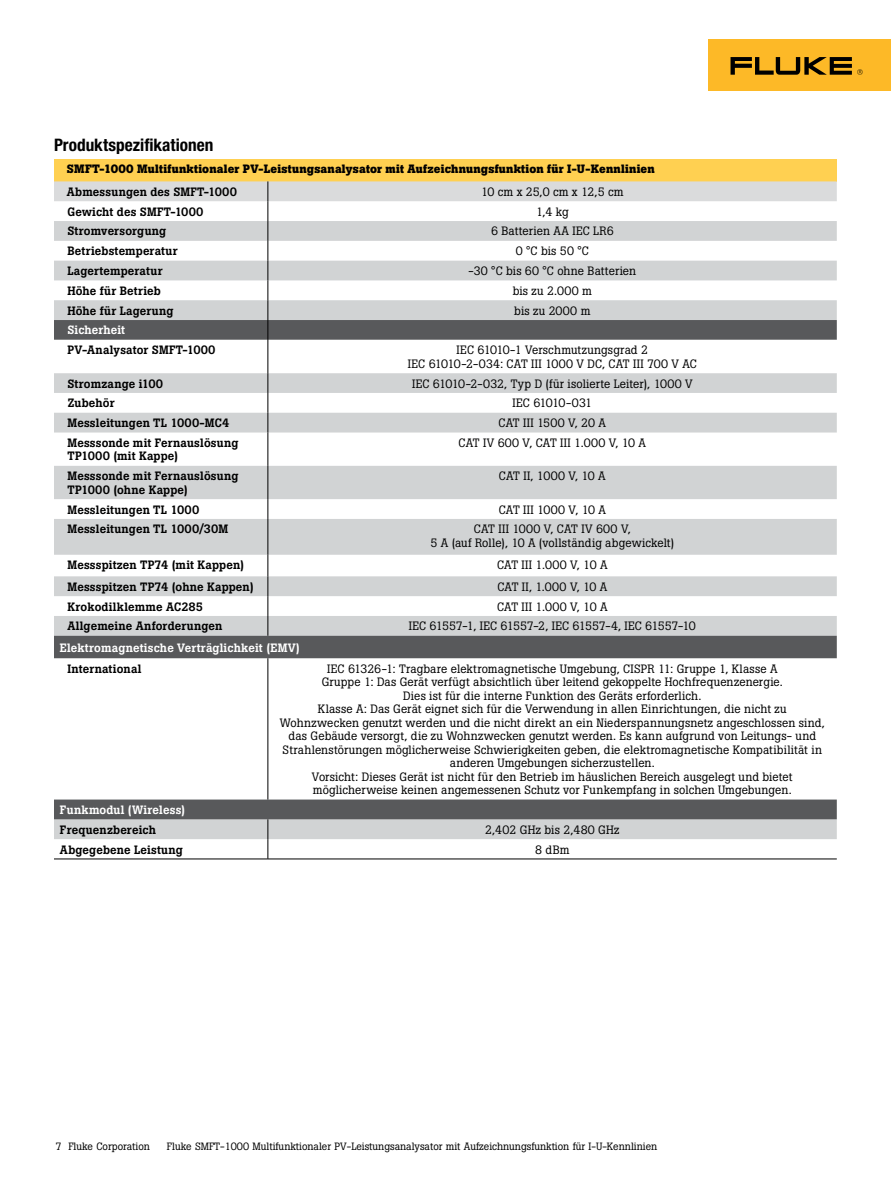
<style>
.page{position:relative;width:891px;height:1188px;background:#fff}
.page>*{position:absolute;margin:0;border:0;box-sizing:border-box;transform-origin:0 0}
.t1{font:700 condensed 17.25px "Helvetica Neue LT Pro";color:#000}
.t2{font:12px/13.5px "Boton Pro";letter-spacing:.01em;color:#000;text-align:center}
.t3{font:500 12px/13.5px "Boton Pro";letter-spacing:.01em;color:#000}
.t4{font:700 12px "Boton Pro";letter-spacing:.02em;color:#000}
.t5{font:500 12px "Boton Pro";letter-spacing:.01em;color:#fff}
.t6{font:12px "Boton Pro";letter-spacing:-.02em;color:#000}
.t7{font:12px "Boton Pro";letter-spacing:.03em;color:#000}
.t8{font:12px "Boton Pro";letter-spacing:-.055em;color:#000}
.t9{font:10.5px "Boton Pro";color:#000}
</style>
<div class="page">
<div style="left:708px;top:39px;width:183px;height:52px;background:#fdb927"></div>
<svg style="left:731px;top:57px;width:132px;height:18px"></svg>
<div style="left:54px;top:159px;width:783px;height:22px;background:#ffd051"></div>
<svg style="left:54px;top:433px;width:783px;height:406px;fill:#d1d3d4"></svg>
<svg style="left:54px;top:636px;width:783px;height:183px"></svg>
<svg style="left:54px;top:181px;width:783px;height:252px"></svg>
<hr style="left:268px;top:433px;width:1px;height:33px;background:#000">
<hr style="left:268px;top:466px;width:1px;height:33px;background:#000">
<svg style="left:268px;top:499px;width:1px;height:20px"></svg>
<hr style="left:268px;top:519px;width:1px;height:36px;background:#000">
<svg style="left:268px;top:555px;width:1px;height:81px"></svg>
<hr style="left:268px;top:658px;width:1px;height:142px;background:#000">
<svg style="left:268px;top:819px;width:1px;height:40px"></svg>
<hr style="left:54px;top:859px;width:214px;height:1px;background:#000">
<hr style="left:268px;top:859px;width:569px;height:1px;background:#000">
<h1 class="t1" style="left:54px;top:134px;width:161px">Produktspezifikationen</h1>
<p class="t4" style="left:67px;top:161px;width:589px">SMFT-1000 Multifunktionaler PV-Leistungsanalysator mit Aufzeichnungsfunktion für I-U-Kennlinien</p>
<p class="t3" style="left:67px;top:185px;width:172px">Abmessungen des SMFT-1000</p>
<p class="t2" style="left:481px;top:185px;width:144px">10 cm x 25,0 cm x 12,5 cm</p>
<p class="t3" style="left:68px;top:205px;width:137px">Gewicht des SMFT-1000</p>
<p class="t2" style="left:536px;top:205px;width:34px">1,4 kg</p>
<p class="t3" style="left:68px;top:225px;width:100px">Stromversorgung</p>
<p class="t2" style="left:491px;top:225px;width:124px">6 Batterien AA IEC LR6</p>
<p class="t3" style="left:68px;top:244px;width:112px">Betriebstemperatur</p>
<p class="t2" style="left:516px;top:244px;width:74px">0 °C bis 50 °C</p>
<p class="t3" style="left:68px;top:264px;width:97px">Lagertemperatur</p>
<p class="t2" style="left:468px;top:264px;width:169px">-30 °C bis 60 °C ohne Batterien</p>
<p class="t3" style="left:68px;top:284px;width:95px">Höhe für Betrieb</p>
<p class="t2" style="left:513px;top:284px;width:81px">bis zu 2.000 m</p>
<p class="t3" style="left:68px;top:304px;width:107px">Höhe für Lagerung</p>
<p class="t2" style="left:514px;top:304px;width:78px">bis zu 2000 m</p>
<p class="t5" style="left:68px;top:322px;width:59px">Sicherheit</p>
<p class="t3" style="left:68px;top:343px;width:150px">PV-Analysator SMFT-1000</p>
<p class="t2" style="left:408px;top:343px;width:291px">IEC 61010-1 Verschmutzungsgrad 2<br>IEC 61010-2-034: CAT III 1000 V DC, CAT III 700 V AC</p>
<p class="t3" style="left:67px;top:377px;width:97px">Stromzange i100</p>
<p class="t2" style="left:412px;top:377px;width:282px">IEC 61010-2-032, Typ D (für isolierte Leiter), 1000 V</p>
<p class="t3" style="left:67px;top:396px;width:49px">Zubehör</p>
<p class="t8" style="left:512px;top:395px;width:81px">IEC 61010-031</p>
<p class="t3" style="left:67px;top:416px;width:163px">Messleitungen TL 1000-MC4</p>
<p class="t2" style="left:499px;top:416px;width:109px">CAT III 1500 V, 20 A</p>
<p class="t3" style="left:67px;top:436px;width:172px">Messsonde mit Fernauslösung<br>TP1000 (mit Kappe)</p>
<p class="t2" style="left:459px;top:436px;width:189px">CAT IV 600 V, CAT III 1.000 V, 10 A</p>
<p class="t3" style="left:67px;top:469px;width:172px">Messsonde mit Fernauslösung<br>TP1000 (ohne Kappe)</p>
<p class="t2" style="left:499px;top:469px;width:108px">CAT II, 1000 V, 10 A</p>
<p class="t3" style="left:67px;top:503px;width:133px">Messleitungen TL 1000</p>
<p class="t2" style="left:499px;top:503px;width:109px">CAT III 1000 V, 10 A</p>
<p class="t3" style="left:67px;top:522px;width:162px">Messleitungen TL 1000/30M</p>
<p class="t2" style="left:430px;top:522px;width:245px">CAT III 1000 V, CAT IV 600 V,<br>5 A (auf Rolle), 10 A (vollständig abgewickelt)</p>
<p class="t3" style="left:67px;top:558px;width:178px">Messspitzen TP74 (mit Kappen)</p>
<p class="t7" style="left:497px;top:557px;width:112px">CAT III 1.000 V, 10 A</p>
<p class="t3" style="left:67px;top:580px;width:188px">Messspitzen TP74 (ohne Kappen)</p>
<p class="t2" style="left:497px;top:580px;width:111px">CAT II, 1.000 V, 10 A</p>
<p class="t3" style="left:67px;top:600px;width:137px">Krokodilklemme AC285</p>
<p class="t7" style="left:497px;top:599px;width:112px">CAT III 1.000 V, 10 A</p>
<p class="t3" style="left:67px;top:619px;width:156px">Allgemeine Anforderungen</p>
<p class="t6" style="left:409px;top:618px;width:289px">IEC 61557-1, IEC 61557-2, IEC 61557-4, IEC 61557-10</p>
<p class="t5" style="left:60px;top:640px;width:241px">Elektromagnetische Verträglichkeit (EMV)</p>
<p class="t3" style="left:67px;top:662px;width:76px">International</p>
<p class="t2" style="left:280px;top:662px;width:546px">IEC 61326-1: Tragbare elektromagnetische Umgebung, CISPR 11: Gruppe 1, Klasse A<br>Gruppe 1: Das Gerät verfügt absichtlich über leitend gekoppelte Hochfrequenzenergie.<br>Dies ist für die interne Funktion des Geräts erforderlich.<br>Klasse A: Das Gerät eignet sich für die Verwendung in allen Einrichtungen, die nicht zu Wohnzwecken genutzt werden und die nicht direkt an ein Niederspannungsnetz angeschlossen sind, das Gebäude versorgt, die zu Wohnzwecken genutzt werden. Es kann aufgrund von Leitungs- und Strahlenstörungen möglicherweise Schwierigkeiten geben, die elektromagnetische Kompatibilität in anderen Umgebungen sicherzustellen.<br>Vorsicht: Dieses Gerät ist nicht für den Betrieb im häuslichen Bereich ausgelegt und bietet möglicherweise keinen angemessenen Schutz vor Funkempfang in solchen Umgebungen.</p>
<p class="t5" style="left:60px;top:802px;width:127px">Funkmodul (Wireless)</p>
<p class="t3" style="left:60px;top:823px;width:98px">Frequenzbereich</p>
<p class="t2" style="left:485px;top:823px;width:136px">2,402 GHz bis 2,480 GHz</p>
<p class="t3" style="left:60px;top:843px;width:124px">Abgegebene Leistung</p>
<p class="t2" style="left:535px;top:843px;width:36px">8 dBm</p>
<p class="t9" style="left:56px;top:1140px;width:96px">7 Fluke Corporation</p>
<p class="t9" style="left:167px;top:1140px;width:492px">Fluke SMFT-1000 Multifunktionaler PV-Leistungsanalysator mit Aufzeichnungsfunktion für I-U-Kennlinien</p>
</div>
